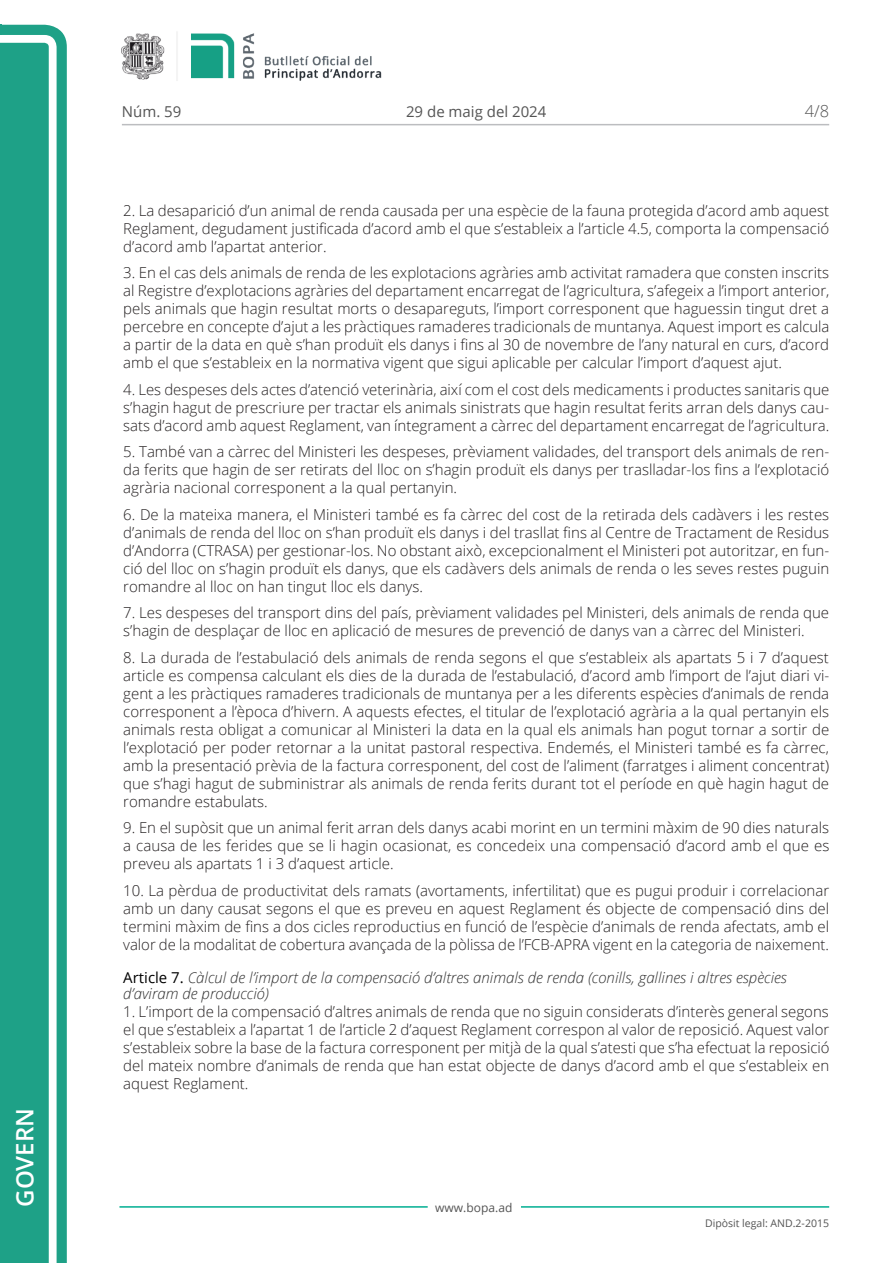
<style>
.page{position:relative;width:893px;height:1263px;background:#fff}
.page>*{position:absolute;margin:0;border:0;box-sizing:border-box;transform-origin:0 0}
.t1{font:600 24px "Open Sans";color:#fff}
.t2{font:300 16.5px "Open Sans";color:#545454}
.Body_text{font:300 15px/18px "Open Sans";color:#231f20;text-align:justify}
.Titol_7{font:italic 300 15px/15.8px "Open Sans";color:#303030}
.t3{font:15px "Open Sans";color:#545454}
.t4{font:12px "Open Sans";color:#545454}
.t5{font:10.5px "Open Sans";color:#545454}
.s1{font-weight:400;font-style:normal;color:#000}
</style>
<div class="page">
<svg style="left:0;top:25px;width:67px;height:1238px;fill:#1ea187"></svg>
<div style="left:0;top:43px;width:49px;height:1220px;background:#1ea187"></div>
<img style="left:122px;top:32px;width:260px;height:49px">
<hr style="left:119px;top:1206px;width:309px;height:2px;background:#00ae91">
<hr style="left:521px;top:1206px;width:308px;height:2px;background:#00ae91">
<hr style="left:122px;top:124px;width:707px;height:1px;background:#bcbdc0">
<h1 class="t1" style="left:8px;top:1207px;width:100px;rotate:-90deg">Govern</h1>
<p class="t3" style="left:122px;top:102px;width:61px">Núm. 59</p>
<p class="t3" style="left:406px;top:102px;width:142px">29 de maig del 2024</p>
<p class="t2" style="left:805px;top:100px;width:26px">4/8</p>
<p class="Body_text" style="left:123px;top:201px;width:707px">2. La desaparició d’un animal de renda causada per una espècie de la fauna protegida d’acord amb aquest Reglament, degudament justificada d’acord amb el que s’estableix a l’article 4.5, comporta la compensació d’acord amb l’apartat anterior.</p>
<p class="Body_text" style="left:123px;top:263px;width:708px">3. En el cas dels animals de renda de les explotacions agràries amb activitat ramadera que consten inscrits al Registre d’explotacions agràries del departament encarregat de l’agricultura, s’afegeix a l’import anterior, pels animals que hagin resultat morts o desapareguts, l’import corresponent que haguessin tingut dret a percebre en concepte d’ajut a les pràctiques ramaderes tradicionals de muntanya. Aquest import es calcula a partir de la data en què s’han produït els danys i fins al 30 de novembre de l’any natural en curs, d’acord amb el que s’estableix en la normativa vigent que sigui aplicable per calcular l’import d’aquest ajut.</p>
<p class="Body_text" style="left:123px;top:380px;width:708px">4. Les despeses dels actes d’atenció veterinària, així com el cost dels medicaments i productes sanitaris que s’hagin hagut de prescriure per tractar els animals sinistrats que hagin resultat ferits arran dels danys cau&shy;sats d’acord amb aquest Reglament, van íntegrament a càrrec del departament encarregat de l’agricultura.</p>
<p class="Body_text" style="left:123px;top:442px;width:707px">5. També van a càrrec del Ministeri les despeses, prèviament validades, del transport dels animals de ren&shy;da ferits que hagin de ser retirats del lloc on s’hagin produït els danys per traslladar-los fins a l’explotació agrària nacional corresponent a la qual pertanyin.</p>
<p class="Body_text" style="left:123px;top:505px;width:707px">6. De la mateixa manera, el Ministeri també es fa càrrec del cost de la retirada dels cadàvers i les restes d’animals de renda del lloc on s’han produït els danys i del trasllat fins al Centre de Tractament de Residus d’Andorra (CTRASA) per gestionar-los. No obstant això, excepcionalment el Ministeri pot autoritzar, en fun&shy;ció del lloc on s’hagin produït els danys, que els cadàvers dels animals de renda o les seves restes puguin romandre al lloc on han tingut lloc els danys.</p>
<p class="Body_text" style="left:123px;top:603px;width:707px">7. Les despeses del transport dins del país, prèviament validades pel Ministeri, dels animals de renda que s’hagin de desplaçar de lloc en aplicació de mesures de prevenció de danys van a càrrec del Ministeri.</p>
<p class="Body_text" style="left:123px;top:648px;width:707px">8. La durada de l’estabulació dels animals de renda segons el que s’estableix als apartats 5 i 7 d’aquest article es compensa calculant els dies de la durada de l’estabulació, d’acord amb l’import de l’ajut diari vi&shy;gent a les pràctiques ramaderes tradicionals de muntanya per a les diferents espècies d’animals de renda corresponent a l’època d’hivern. A aquests efectes, el titular de l’explotació agrària a la qual pertanyin els animals resta obligat a comunicar al Ministeri la data en la qual els animals han pogut tornar a sortir de l’explotació per poder retornar a la unitat pastoral respectiva. Endemés, el Ministeri també es fa càrrec, amb la presentació prèvia de la factura corresponent, del cost de l’aliment (farratges i aliment concentrat) que s’hagi hagut de subministrar als animals de renda ferits durant tot el període en què hagin hagut de romandre estabulats.</p>
<p class="Body_text" style="left:123px;top:818px;width:707px">9. En el supòsit que un animal ferit arran dels danys acabi morint en un termini màxim de 90 dies naturals a causa de les ferides que se li hagin ocasionat, es concedeix una compensació d’acord amb el que es preveu als apartats 1 i 3 d’aquest article.</p>
<p class="Body_text" style="left:123px;top:881px;width:707px">10. La pèrdua de productivitat dels ramats (avortaments, infertilitat) que es pugui produir i correlacionar amb un dany causat segons el que es preveu en aquest Reglament és objecte de compensació dins del termini màxim de fins a dos cicles reproductius en funció de l’espècie d’animals de renda afectats, amb el valor de la modalitat de cobertura avançada de la pòlissa de l’FCB-APRA vigent en la categoria de naixement.</p>
<p class="Titol_7" style="left:123px;top:970px;width:665px"><span class="s1">Article 7.</span> Càlcul de l’import de la compensació d’altres animals de renda (conills, gallines i altres espècies d’aviram de producció)</p>
<p class="Body_text" style="left:123px;top:1002px;width:708px">1. L’import de la compensació d’altres animals de renda que no siguin considerats d’interès general segons el que s’estableix a l’apartat 1 de l’article 2 d’aquest Reglament correspon al valor de reposició. Aquest valor s’estableix sobre la base de la factura corresponent per mitjà de la qual s’atesti que s’ha efectuat la reposició del mateix nombre d’animals de renda que han estat objecte de danys d’acord amb el que s’estableix en aquest Reglament.</p>
<p class="t4" style="left:435px;top:1199px;width:79px">www.bopa.ad</p>
<p class="t5" style="left:705px;top:1216px;width:125px">Dipòsit legal: AND.2-2015</p>
</div>
